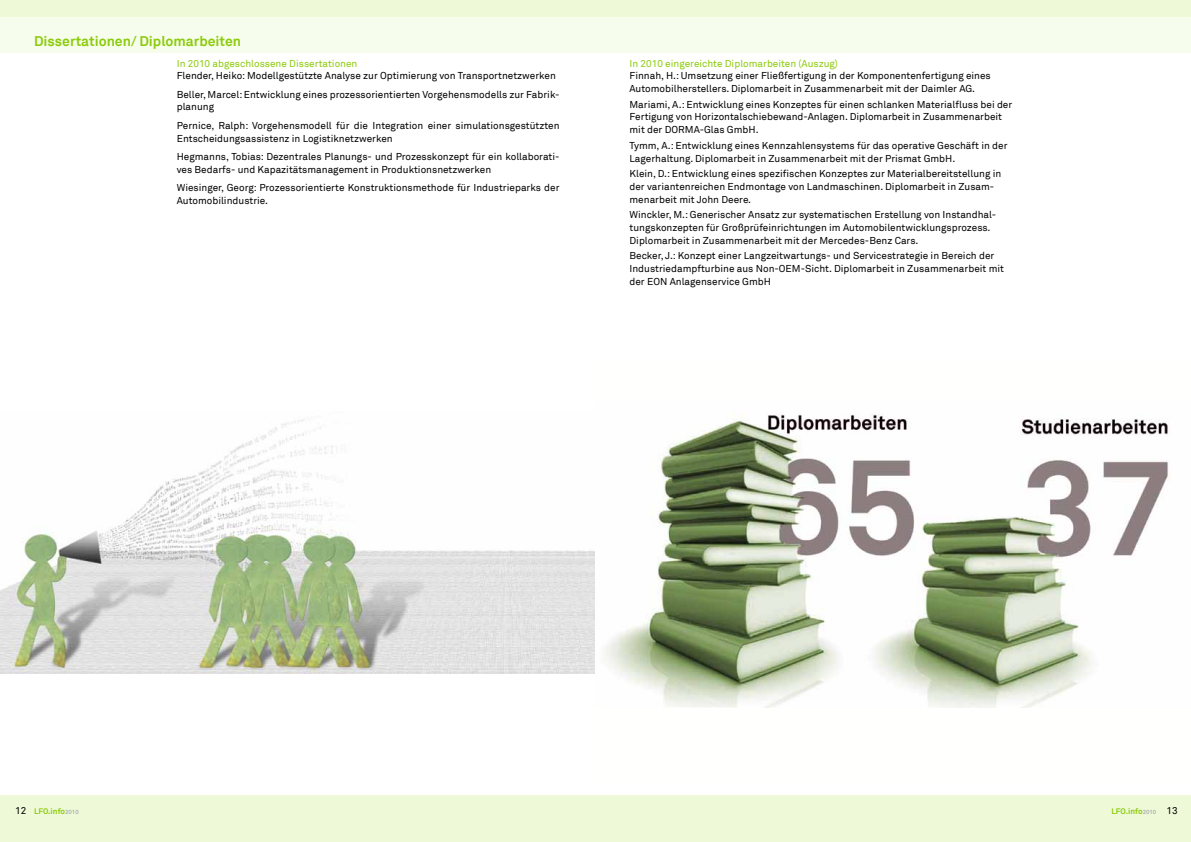
<style>
.page{position:relative;width:1191px;height:842px;background:#fff}
.page>*{position:absolute;margin:0;border:0;box-sizing:border-box;transform-origin:0 0}
.t1{font:700 14px "Akkurat";color:#8ccb0c}
.t2{font:10px/12.8px "Akkurat";color:#000}
.t3{font:10px "Akkurat";color:#8ccb0c}
.t4{font:700 8px "Akkurat";color:#8ccb0c}
.s1{font-weight:400;font-size:10px;color:#000}
.s2{font-size:6px;color:#afafb0}
</style>
<div class="page">
<div style="left:0;top:795px;width:1191px;height:47px;background:#eefad7"></div>
<div style="left:0;top:0;width:1191px;height:17px;background:#eefad7"></div>
<div style="left:0;top:17px;width:1191px;height:35px;background:#f6fdec"></div>
<img style="left:0;top:419px;width:595px;height:255px">
<img style="left:605px;top:413px;width:564px;height:294px">
<h1 class="t1" style="left:34px;top:32px;width:209px">Dissertationen/ Diplomarbeiten</h1>
<p class="t3" style="left:177px;top:57px;width:182px">In 2010 abgeschlossene Dissertationen</p>
<p class="t2" style="left:177px;top:67px;width:384px;line-height:18.4px">Flender, Heiko: Modellgestützte Analyse zur Optimierung von Transportnetzwerken<br>Beller, Marcel: Entwicklung eines prozessorientierten Vorgehensmodells zur Fabrik-</p>
<p class="t2" style="left:177px;top:98px;width:384px;line-height:18.4px">planung<br>Pernice, Ralph: Vorgehensmodell für die Integration einer simulationsgestützten</p>
<p class="t2" style="left:177px;top:129px;width:384px;line-height:18.4px">Entscheidungsassistenz in Logistiknetzwerken<br>Hegmanns, Tobias: Dezentrales Planungs- und Prozesskonzept für ein kollaborati-</p>
<p class="t2" style="left:177px;top:160px;width:384px;line-height:18.4px">ves Bedarfs- und Kapazitätsmanagement in Produktionsnetzwerken<br>Wiesinger, Georg: Prozessorientierte Konstruktionsmethode für Industrieparks der</p>
<p class="t2" style="left:177px;top:194px;width:93px">Automobilindustrie.</p>
<p class="t3" style="left:629px;top:57px;width:210px">In 2010 eingereichte Diplomarbeiten (Auszug)</p>
<p class="t2" style="left:629px;top:70px;width:363px">Finnah, H.: Umsetzung einer Fließfertigung in der Komponentenfertigung eines<br>Automobilherstellers. Diplomarbeit in Zusammenarbeit mit der Daimler AG.</p>
<p class="t2" style="left:629px;top:98px;width:384px">Mariami, A.: Entwicklung eines Konzeptes für einen schlanken Materialfluss bei der<br>Fertigung von Horizontalschiebewand-Anlagen. Diplomarbeit in Zusammenarbeit mit der DORMA-Glas GmbH.</p>
<p class="t2" style="left:629px;top:139px;width:379px">Tymm, A.: Entwicklung eines Kennzahlensystems für das operative Geschäft in der<br>Lagerhaltung. Diplomarbeit in Zusammenarbeit mit der Prismat GmbH.</p>
<p class="t2" style="left:629px;top:167px;width:373px">Klein, D.: Entwicklung eines spezifischen Konzeptes zur Materialbereitstellung in der variantenreichen Endmontage von Landmaschinen. Diplomarbeit in Zusam&shy;menarbeit mit John Deere.</p>
<p class="t2" style="left:629px;top:209px;width:368px">Winckler, M.: Generischer Ansatz zur systematischen Erstellung von Instandhal&shy;tungskonzepten für Großprüfeinrichtungen im Automobilentwicklungsprozess.<br>Diplomarbeit in Zusammenarbeit mit der Mercedes-Benz Cars.</p>
<p class="t2" style="left:629px;top:250px;width:376px">Becker, J.: Konzept einer Langzeitwartungs- und Servicestrategie in Bereich der<br>Industriedampfturbine aus Non-OEM-Sicht. Diplomarbeit in Zusammenarbeit mit der EON Anlagenservice GmbH</p>
<p class="t4" style="left:15px;top:806px;width:65px"><span class="s1">12</span> LFO.info<span class="s2">2010</span></p>
<p class="t4" style="left:1111px;top:806px;width:68px">LFO.info<span class="s2">2010</span> <span class="s1">13</span></p>
</div>
